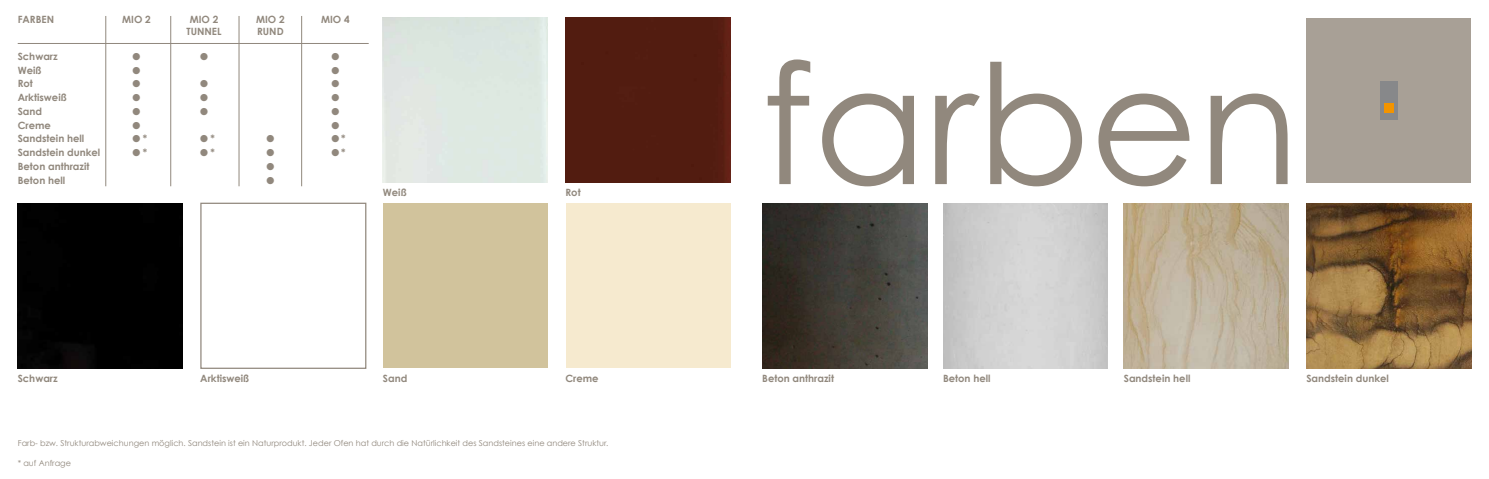
<style>
.page{position:relative;width:1489px;height:479px;background:#fff}
.page>*{position:absolute;margin:0;border:0;box-sizing:border-box;transform-origin:0 0}
.t1{font:166px "Century Gothic";color:#91887d}
.t2{font:700 10px "Century Gothic";color:#91887d}
.t3{font:10px "Zapf Dingbats ITC";color:#91887d}
.t4{font:8.12px "Century Gothic";color:#91887d}
</style>
<div class="page">
<div style="left:1306px;top:18px;width:164px;height:164px;background:#a8a096"></div>
<div style="left:1379px;top:81px;width:18px;height:38px;background:#87888a"></div>
<div style="left:1383px;top:103px;width:10px;height:10px;background:#f39400"></div>
<hr style="left:18px;top:43px;width:351px;height:1px;background:#91887d">
<img style="left:1123px;top:203px;width:165px;height:165px">
<img style="left:1306px;top:203px;width:164px;height:165px">
<img style="left:762px;top:203px;width:165px;height:165px">
<div style="left:200px;top:202px;width:166px;height:166px;border:1px solid #91887d"></div>
<div style="left:383px;top:203px;width:165px;height:165px;background:#d1c39c"></div>
<div style="left:566px;top:203px;width:165px;height:165px;background:#f6eacf"></div>
<div style="left:18px;top:204px;width:164px;height:164px;background:#000"></div>
<div style="left:565px;top:18px;width:165px;height:164px;background:#521c10"></div>
<hr style="left:301px;top:16px;width:1px;height:170px;background:#91887d">
<hr style="left:239px;top:16px;width:1px;height:170px;background:#91887d">
<hr style="left:170px;top:16px;width:1px;height:170px;background:#91887d">
<hr style="left:105px;top:16px;width:1px;height:170px;background:#91887d">
<p class="t2" style="left:18px;top:14px;width:38px">FARBEN</p>
<p class="t2" style="left:122px;top:14px;width:30px">MIO 2</p>
<p class="t2" style="left:190px;top:14px;width:30px">MIO 2</p>
<p class="t2" style="left:256px;top:14px;width:30px">MIO 2</p>
<p class="t2" style="left:321px;top:14px;width:30px">MIO 4</p>
<p class="t2" style="left:186px;top:25px;width:36px">TUNNEL</p>
<p class="t2" style="left:257px;top:25px;width:28px">RUND</p>
<p class="t2" style="left:18px;top:50px;width:41px">Schwarz</p>
<p class="t3" style="left:133px;top:52px;width:9px">●</p>
<p class="t3" style="left:200px;top:52px;width:9px">●</p>
<p class="t3" style="left:331px;top:52px;width:9px">●</p>
<p class="t2" style="left:18px;top:64px;width:25px">Weiß</p>
<p class="t3" style="left:133px;top:65px;width:9px">●</p>
<p class="t3" style="left:331px;top:65px;width:9px">●</p>
<p class="t2" style="left:18px;top:77px;width:17px">Rot</p>
<p class="t3" style="left:133px;top:79px;width:9px">●</p>
<p class="t3" style="left:200px;top:79px;width:9px">●</p>
<p class="t3" style="left:331px;top:79px;width:9px">●</p>
<p class="t2" style="left:18px;top:91px;width:50px">Arktisweiß</p>
<p class="t3" style="left:133px;top:93px;width:9px">●</p>
<p class="t3" style="left:200px;top:93px;width:9px">●</p>
<p class="t3" style="left:331px;top:93px;width:9px">●</p>
<p class="t2" style="left:18px;top:105px;width:26px">Sand</p>
<p class="t3" style="left:133px;top:107px;width:9px">●</p>
<p class="t3" style="left:200px;top:107px;width:9px">●</p>
<p class="t3" style="left:331px;top:107px;width:9px">●</p>
<p class="t2" style="left:18px;top:119px;width:35px">Creme</p>
<p class="t3" style="left:133px;top:120px;width:9px">●</p>
<p class="t3" style="left:331px;top:120px;width:9px">●</p>
<p class="t2" style="left:18px;top:132px;width:68px">Sandstein hell</p>
<p class="t2" style="left:133px;top:132px;width:16px">●*</p>
<p class="t2" style="left:200px;top:132px;width:16px">●*</p>
<p class="t3" style="left:266px;top:134px;width:9px">●</p>
<p class="t2" style="left:331px;top:132px;width:16px">●*</p>
<p class="t2" style="left:18px;top:146px;width:84px">Sandstein dunkel</p>
<p class="t2" style="left:133px;top:146px;width:16px">●*</p>
<p class="t2" style="left:200px;top:146px;width:16px">●*</p>
<p class="t3" style="left:266px;top:148px;width:9px">●</p>
<p class="t2" style="left:331px;top:146px;width:16px">●*</p>
<p class="t2" style="left:18px;top:160px;width:73px">Beton anthrazit</p>
<p class="t3" style="left:266px;top:162px;width:9px">●</p>
<p class="t2" style="left:18px;top:174px;width:49px">Beton hell</p>
<p class="t3" style="left:266px;top:175px;width:9px">●</p>
<p class="t2" style="left:383px;top:185px;width:25px">Weiß</p>
<p class="t2" style="left:565px;top:185px;width:17px">Rot</p>
<h1 class="t1" style="left:761px;top:23px;width:539px">farben</h1>
<p class="t2" style="left:18px;top:371px;width:41px">Schwarz</p>
<p class="t2" style="left:200px;top:371px;width:50px">Arktisweiß</p>
<p class="t2" style="left:383px;top:371px;width:26px">Sand</p>
<p class="t2" style="left:565px;top:371px;width:35px">Creme</p>
<p class="t2" style="left:762px;top:371px;width:73px">Beton anthrazit</p>
<p class="t2" style="left:943px;top:371px;width:49px">Beton hell</p>
<p class="t2" style="left:1123px;top:371px;width:68px">Sandstein hell</p>
<p class="t2" style="left:1306px;top:371px;width:84px">Sandstein dunkel</p>
<p class="t4" style="left:18px;top:438px;width:592px">Farb- bzw. Strukturabweichungen möglich. Sandstein ist ein Naturprodukt. Jeder Ofen hat durch die Natürlichkeit des Sandsteines eine andere Struktur.</p>
<p class="t4" style="left:18px;top:457px;width:55px">* auf Anfrage</p>
</div>
